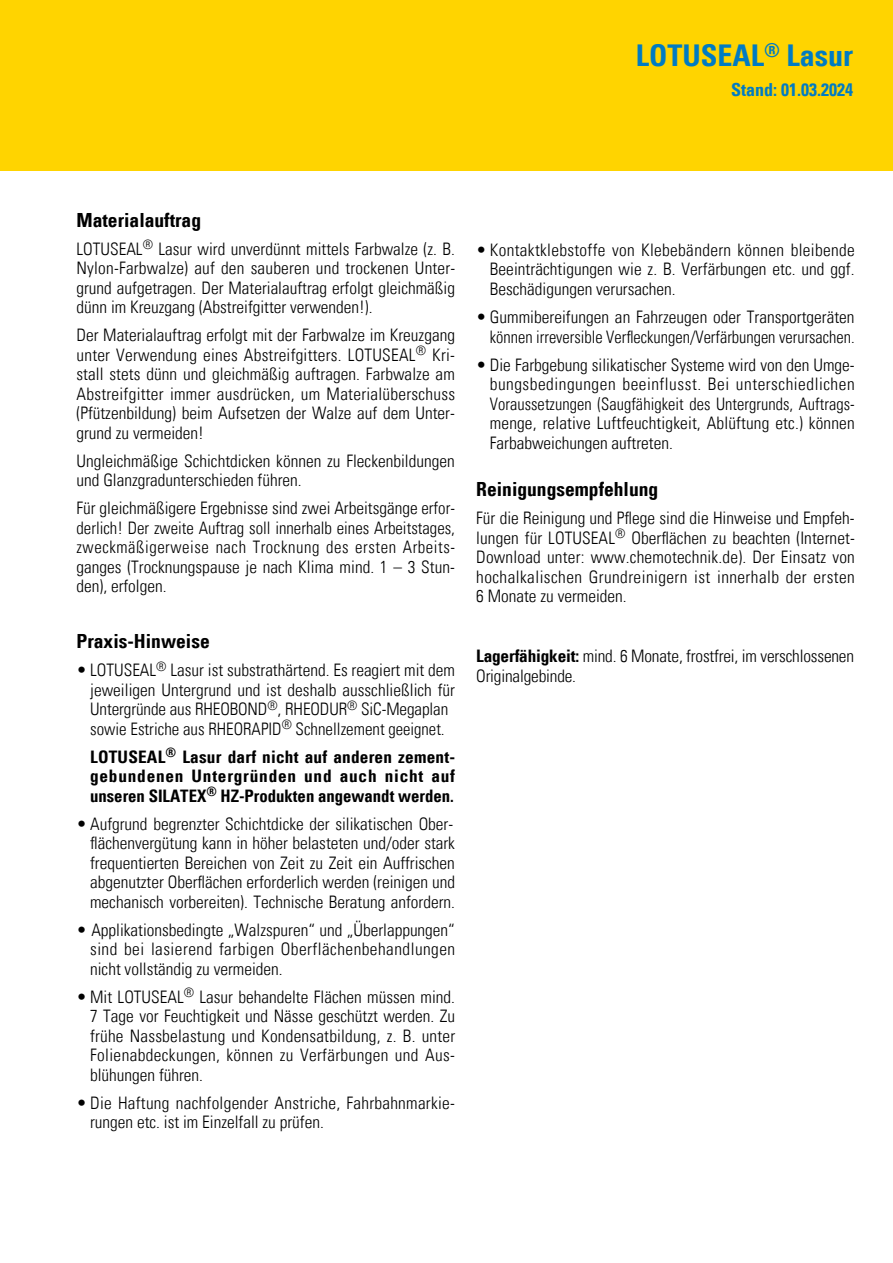
<style>
.page{position:relative;width:893px;height:1263px;background:#fff}
.page>*{position:absolute;margin:0;border:0;box-sizing:border-box;transform-origin:0 0}
.t1{font:700 condensed 30px "Univers LT";color:#007bc2}
.t2{font:700 condensed 19.5px "Univers LT";color:#000}
.t3{font:700 condensed 18px "Univers LT";color:#007bc2}
.t4{font:300 condensed 17.25px/19.5px "Univers LT";color:#000;text-align:justify}
.t5{font:700 condensed 17.25px/19.5px "Univers LT";color:#000;text-align:justify}
.s1{font-weight:700}
</style>
<div class="page">
<div style="left:0;top:0;width:893px;height:170px;background:#ffd400"></div>
<h1 class="t1" style="left:636px;top:37px;width:219px">LOTUSEAL<sup>®</sup> Lasur</h1>
<p class="t3" style="left:731px;top:78px;width:123px">Stand: 01.03.2024</p>
<p class="t2" style="left:77px;top:208px;width:126px">Materialauftrag</p>
<p class="t4" style="left:77px;top:239px;width:380px">LOTUSEAL<sup>®</sup> Lasur wird unverdünnt mittels Farbwalze (z. B.<br>Nylon-Farbwalze) auf den sauberen und trockenen Unter&shy;grund aufgetragen. Der Materialauftrag erfolgt gleichmäßig dünn im Kreuzgang (Abstreifgitter verwenden!).</p>
<p class="t4" style="left:77px;top:325px;width:380px">Der Materialauftrag erfolgt mit der Farbwalze im Kreuzgang unter Verwendung eines Abstreifgitters. LOTUSEAL<sup>®</sup> Kri&shy;stall stets dünn und gleichmäßig auftragen. Farbwalze am Abstreifgitter immer ausdrücken, um Materialüberschuss (Pfützenbildung) beim Aufsetzen der Walze auf dem Unter&shy;grund zu vermeiden!</p>
<p class="t4" style="left:77px;top:451px;width:380px">Ungleichmäßige Schichtdicken können zu Fleckenbildungen und Glanzgradunterschieden führen.</p>
<p class="t4" style="left:77px;top:498px;width:380px">Für gleichmäßigere Ergebnisse sind zwei Arbeitsgänge erfor&shy;derlich! Der zweite Auftrag soll innerhalb eines Arbeitstages, zweckmäßigerweise nach Trocknung des ersten Arbeits&shy;ganges (Trocknungspause je nach Klima mind. 1 – 3 Stun&shy;den), erfolgen.</p>
<p class="t2" style="left:77px;top:629px;width:135px">Praxis-Hinweise</p>
<p class="t4" style="left:90px;top:660px;width:366px;text-align:left;text-indent:-14px">• LOTUSEAL<sup>®</sup> Lasur ist substrathärtend. Es reagiert mit dem jeweiligen Untergrund und ist deshalb ausschließlich für Untergründe aus RHEOBOND<sup>®</sup>, RHEODUR<sup>®</sup> SiC-Megaplan sowie Estriche aus RHEORAPID<sup>®</sup> Schnellzement geeignet.</p>
<p class="t5" style="left:90px;top:747px;width:366px">LOTUSEAL<sup>®</sup> Lasur darf nicht auf anderen zement&shy;gebundenen Untergründen und auch nicht auf unseren SILATEX<sup>®</sup> HZ-Produkten angewandt werden.</p>
<p class="t4" style="left:90px;top:814px;width:366px;text-indent:-14px">• Aufgrund begrenzter Schichtdicke der silikatischen Ober&shy;flächenvergütung kann in höher belasteten und/oder stark frequentierten Bereichen von Zeit zu Zeit ein Auffrischen abgenutzter Oberflächen erforderlich werden (reinigen und mechanisch vorbereiten). Technische Beratung anfordern.</p>
<p class="t4" style="left:90px;top:920px;width:367px;text-indent:-14px">• Applikationsbedingte „Walzspuren“ und „Überlappungen“ sind bei lasierend farbigen Oberflächenbehandlungen nicht vollständig zu vermeiden.</p>
<p class="t4" style="left:90px;top:987px;width:367px;text-indent:-14px">• Mit LOTUSEAL<sup>®</sup> Lasur behandelte Flächen müssen mind.<br>7 Tage vor Feuchtigkeit und Nässe geschützt werden. Zu frühe Nassbelastung und Kondensatbildung, z. B. unter Folienabdeckungen, können zu Verfärbungen und Aus&shy;blühungen führen.</p>
<p class="t4" style="left:90px;top:1093px;width:366px;text-indent:-14px">• Die Haftung nachfolgender Anstriche, Fahrbahnmarkie&shy;rungen etc. ist im Einzelfall zu prüfen.</p>
<p class="t4" style="left:490px;top:240px;width:366px;text-indent:-14px">• Kontaktklebstoffe von Klebebändern können bleibende Beeinträchtigungen wie z. B. Verfärbungen etc. und ggf.<br>Beschädigungen verursachen.</p>
<p class="t4" style="left:476px;top:307px;width:380px;text-align:right">• Gummibereifungen an Fahrzeugen oder Transportgeräten können irreversible Verfleckungen/Verfärbungen verursachen.</p>
<p class="t4" style="left:490px;top:355px;width:366px;text-indent:-14px">• Die Farbgebung silikatischer Systeme wird von den Umge&shy;bungsbedingungen beeinflusst. Bei unterschiedlichen Voraussetzungen (Saugfähigkeit des Untergrunds, Auftrags&shy;menge, relative Luftfeuchtigkeit, Ablüftung etc.) können Farbabweichungen auftreten.</p>
<p class="t2" style="left:476px;top:477px;width:184px">Reinigungsempfehlung</p>
<p class="t4" style="left:476px;top:508px;width:380px">Für die Reinigung und Pflege sind die Hinweise und Empfeh&shy;lungen für LOTUSEAL<sup>®</sup> Oberflächen zu beachten (Internet-Download unter: www.chemotechnik.de). Der Einsatz von hochalkalischen Grundreinigern ist innerhalb der ersten 6 Monate zu vermeiden.</p>
<p class="t4" style="left:476px;top:646px;width:379px"><span class="s1">Lagerfähigkeit:</span> mind. 6 Monate, frostfrei, im verschlossenen<br>Originalgebinde.</p>
</div>
